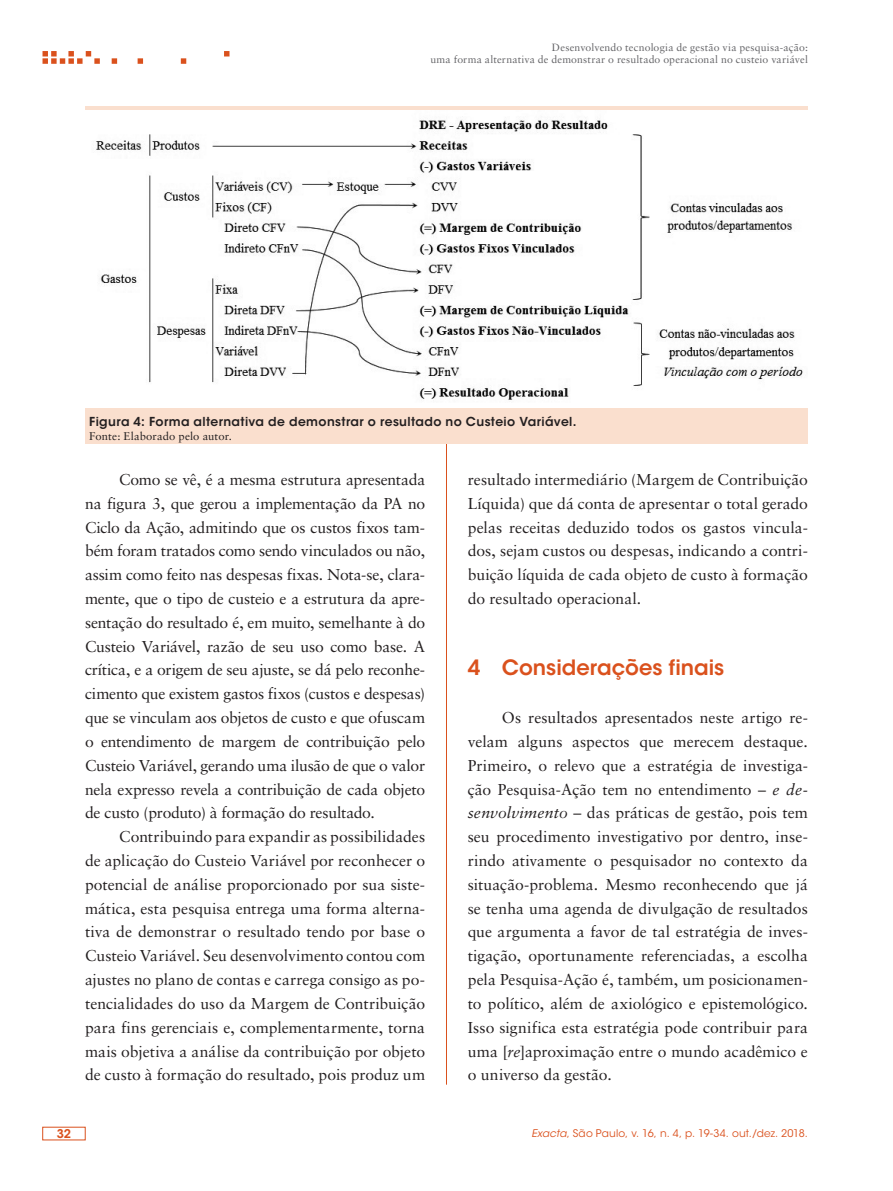
<style>
.page{position:relative;width:893px;height:1191px;background:#fff}
.page>*{position:absolute;margin:0;border:0;box-sizing:border-box;transform-origin:0 0}
.ex_Subtitulo{font:600 21px "ITC Avant Garde Std";color:#da511d}
.ex_Normal{font:15.75px/23.9px "Sabon LT Std";letter-spacing:-.005em;color:#231f20;text-align:justify}
.ex_Tabela_-_titulo{font:600 12.3px "ITC Avant Garde Std";letter-spacing:.03em;color:#231f20}
.t1{font:600 12px "ITC Avant Garde Std";color:#da511d}
.ex_Tabela_-_nota{font:11.25px "Sabon LT Std";letter-spacing:.01em;color:#231f20}
.t2{font:10.5px/12.6px "Sabon LT Std";letter-spacing:.015em;color:#636366;text-align:right}
.t3{font:10.5px "ITC Avant Garde Std";letter-spacing:.02em;color:#da511d}
.s1{font-style:italic}
</style>
<div class="page">
<hr style="left:446px;top:106px;width:1px;height:978px;background:#da511d">
<svg style="left:43px;top:51px;width:186px;height:13px"></svg>
<div style="left:85px;top:106px;width:723px;height:338px;background:#fadfce"></div>
<img style="left:85px;top:111px;width:723px;height:296px">
<p class="t2" style="left:430px;top:41px;width:379px">Desenvolvendo tecnologia de gestão via pesquisa-ação:<br>uma forma alternativa de demonstrar o resultado operacional no custeio variável</p>
<p class="ex_Tabela_-_titulo" style="left:89px;top:414px;width:489px">Figura 4: Forma alternativa de demonstrar o resultado no Custeio Variável.</p>
<p class="ex_Tabela_-_nota" style="left:89px;top:429px;width:144px">Fonte: Elaborado pelo autor.</p>
<p class="ex_Normal" style="left:85px;top:467px;width:342px;text-indent:34px">Como se vê, é a mesma estrutura apresentada na figura 3, que gerou a implementação da PA no Ciclo da Ação, admitindo que os custos fixos tam&shy;bém foram tratados como sendo vinculados ou não, assim como feito nas despesas fixas. Nota-se, clara&shy;mente, que o tipo de custeio e a estrutura da apre&shy;sentação do resultado é, em muito, semelhante à do Custeio Variável, razão de seu uso como base. A crítica, e a origem de seu ajuste, se dá pelo reconhe&shy;cimento que existem gastos fixos (custos e despesas) que se vinculam aos objetos de custo e que ofuscam o entendimento de margem de contribuição pelo Custeio Variável, gerando uma ilusão de que o valor nela expresso revela a contribuição de cada objeto de custo (produto) à formação do resultado.</p>
<p class="ex_Normal" style="left:85px;top:824px;width:342px;text-indent:34px">Contribuindo para expandir as possibilidades de aplicação do Custeio Variável por reconhecer o potencial de análise proporcionado por sua siste&shy;mática, esta pesquisa entrega uma forma alterna&shy;tiva de demonstrar o resultado tendo por base o Custeio Variável. Seu desenvolvimento contou com ajustes no plano de contas e carrega consigo as po&shy;tencialidades do uso da Margem de Contribuição para fins gerenciais e, complementarmente, torna mais objetiva a análise da contribuição por objeto de custo à formação do resultado, pois produz um</p>
<p class="ex_Normal" style="left:468px;top:467px;width:342px">resultado intermediário (Margem de Contribuição Líquida) que dá conta de apresentar o total gerado pelas receitas deduzido todos os gastos vincula&shy;dos, sejam custos ou despesas, indicando a contri&shy;buição líquida de cada objeto de custo à formação do resultado operacional.</p>
<p class="ex_Subtitulo" style="left:468px;top:654px;width:258px">4 Considerações finais</p>
<p class="ex_Normal" style="left:468px;top:705px;width:342px;text-indent:34px">Os resultados apresentados neste artigo re&shy;velam alguns aspectos que merecem destaque.<br>Primeiro, o relevo que a estratégia de investiga&shy;ção Pesquisa-Ação tem no entendimento – <span class="s1">e de&shy;senvolvimento</span> – das práticas de gestão, pois tem seu procedimento investigativo por dentro, inse&shy;rindo ativamente o pesquisador no contexto da situação-problema. Mesmo reconhecendo que já se tenha uma agenda de divulgação de resultados que argumenta a favor de tal estratégia de inves&shy;tigação, oportunamente referenciadas, a escolha pela Pesquisa-Ação é, também, um posicionamen&shy;to político, além de axiológico e epistemológico.<br>Isso significa esta estratégia pode contribuir para uma [<span class="s1">re</span>]aproximação entre o mundo acadêmico e o universo da gestão.</p>
<p class="t1" style="left:57px;top:1126px;width:16px">32</p>
<p class="t3" style="left:531px;top:1127px;width:278px"><span class="s1">Exacta</span>, São Paulo, v. 16, n. 4, p. 19-34. out./dez. 2018.</p>
</div>
